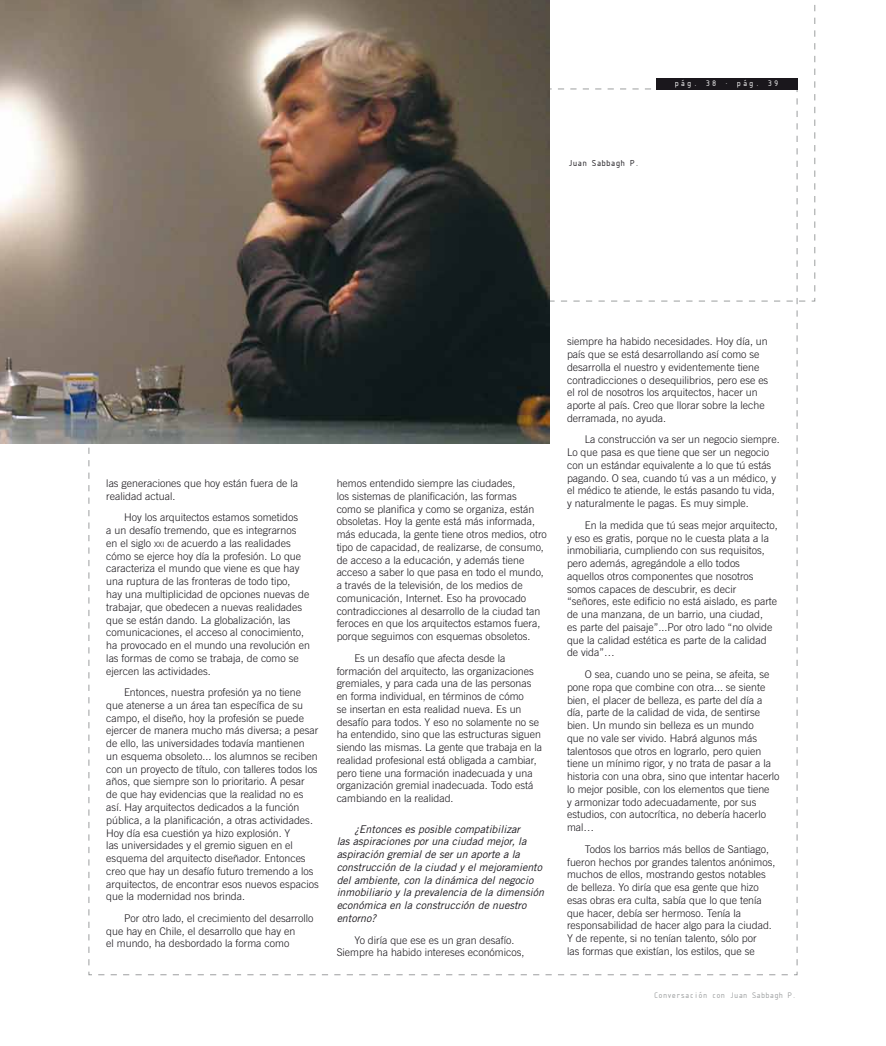
<style>
.page{position:relative;width:886px;height:1046px;background:#fff}
.page>*{position:absolute;margin:0;border:0;box-sizing:border-box;transform-origin:0 0}
.t1{font:300 10.62px/12.8px "Trade Gothic";color:#1a171c}
.t2{font:italic 10.62px/12.8px "Trade Gothic";color:#1a171c}
.t3{font:9.38px "ISOCTEUR";letter-spacing:-.2em;color:#1a171c}
.t4{font:8.75px "ISOCTEUR";letter-spacing:-.2em;color:#9c9e9f}
.t5{font:8.75px "ISOCTEUR";color:#fff}
.s1{font-size:7.38px}
</style>
<div class="page">
<svg style="left:549px;top:0;width:266px;height:301px"></svg>
<div style="left:656px;top:78px;width:141px;height:11px;background:#1a171c"></div>
<img style="left:0;top:0;width:549px;height:443px">
<p class="t3" style="left:567px;top:156px;width:75px">Juan Sabbagh P.</p>
<p class="t5" style="left:674px;top:77px;width:107px">pág. 38 · pág. 39</p>
<p class="t1" style="left:106px;top:476px;width:193px">las generaciones que hoy están fuera de la realidad actual.</p>
<p class="t1" style="left:106px;top:511px;width:205px;text-indent:18px">Hoy los arquitectos estamos sometidos<br>a un desafío tremendo, que es integrarnos en el siglo <span class="s1">xxi</span> de acuerdo a las realidades cómo se ejerce hoy día la profesión. Lo que caracteriza el mundo que viene es que hay una ruptura de las fronteras de todo tipo,<br>hay una multiplicidad de opciones nuevas de trabajar, que obedecen a nuevas realidades que se están dando. La globalización, las comunicaciones, el acceso al conocimiento, ha provocado en el mundo una revolución en las formas de como se trabaja, de como se ejercen las actividades.</p>
<p class="t1" style="left:106px;top:685px;width:214px;text-indent:18px">Entonces, nuestra profesión ya no tiene que atenerse a un área tan específica de su campo, el diseño, hoy la profesión se puede ejercer de manera mucho más diversa; a pesar de ello, las universidades todavía mantienen un esquema obsoleto... los alumnos se reciben con un proyecto de título, con talleres todos los años, que siempre son lo prioritario. A pesar<br>de que hay evidencias que la realidad no es así. Hay arquitectos dedicados a la función pública, a la planificación, a otras actividades.<br>Hoy día esa cuestión ya hizo explosión. Y<br>las universidades y el gremio siguen en el esquema del arquitecto diseñador. Entonces creo que hay un desafío futuro tremendo a los arquitectos, de encontrar esos nuevos espacios que la modernidad nos brinda.</p>
<p class="t1" style="left:106px;top:911px;width:209px;text-indent:18px">Por otro lado, el crecimiento del desarrollo que hay en Chile, el desarrollo que hay en<br>el mundo, ha desbordado la forma como</p>
<p class="t1" style="left:337px;top:476px;width:212px">hemos entendido siempre las ciudades,<br>los sistemas de planificación, las formas<br>como se planifica y como se organiza, están obsoletas. Hoy la gente está más informada, más educada, la gente tiene otros medios, otro tipo de capacidad, de realizarse, de consumo, de acceso a la educación, y además tiene acceso a saber lo que pasa en todo el mundo, a través de la televisión, de los medios de comunicación, Internet. Eso ha provocado contradicciones al desarrollo de la ciudad tan feroces en que los arquitectos estamos fuera, porque seguimos con esquemas obsoletos.</p>
<p class="t1" style="left:337px;top:651px;width:207px;text-indent:18px">Es un desafío que afecta desde la formación del arquitecto, las organizaciones gremiales, y para cada una de las personas en forma individual, en términos de cómo<br>se insertan en esta realidad nueva. Es un desafío para todos. Y eso no solamente no se ha entendido, sino que las estructuras siguen siendo las mismas. La gente que trabaja en la realidad profesional está obligada a cambiar, pero tiene una formación inadecuada y una organización gremial inadecuada. Todo está cambiando en la realidad.</p>
<p class="t2" style="left:337px;top:822px;width:209px;text-indent:18px">¿Entonces es posible compatibilizar<br>las aspiraciones por una ciudad mejor, la aspiración gremial de ser un aporte a la construcción de la ciudad y el mejoramiento del ambiente, con la dinámica del negocio inmobiliario y la prevalencia de la dimensión económica en la construcción de nuestro entorno?</p>
<p class="t1" style="left:337px;top:933px;width:189px;text-indent:18px">Yo diría que ese es un gran desafío.<br>Siempre ha habido intereses económicos,</p>
<p class="t1" style="left:567px;top:335px;width:203px">siempre ha habido necesidades. Hoy día, un país que se está desarrollando así como se desarrolla el nuestro y evidentemente tiene contradicciones o desequilibrios, pero ese es el rol de nosotros los arquitectos, hacer un aporte al país. Creo que llorar sobre la leche derramada, no ayuda.</p>
<p class="t1" style="left:567px;top:433px;width:214px;text-indent:18px">La construcción va ser un negocio siempre.<br>Lo que pasa es que tiene que ser un negocio con un estándar equivalente a lo que tú estás pagando. O sea, cuando tú vas a un médico, y el médico te atiende, le estás pasando tu vida, y naturalmente le pagas. Es muy simple.</p>
<p class="t1" style="left:567px;top:518px;width:212px;text-indent:18px">En la medida que tú seas mejor arquitecto, y eso es gratis, porque no le cuesta plata a la inmobiliaria, cumpliendo con sus requisitos, pero además, agregándole a ello todos aquellos otros componentes que nosotros somos capaces de descubrir, es decir “señores, este edificio no está aislado, es parte de una manzana, de un barrio, una ciudad,<br>es parte del paisaje”...Por otro lado “no olvide que la calidad estética es parte de la calidad de vida”…</p>
<p class="t1" style="left:567px;top:667px;width:214px;text-indent:18px">O sea, cuando uno se peina, se afeita, se pone ropa que combine con otra... se siente bien, el placer de belleza, es parte del día a día, parte de la calidad de vida, de sentirse bien. Un mundo sin belleza es un mundo<br>que no vale ser vivido. Habrá algunos más talentosos que otros en lograrlo, pero quien tiene un mínimo rigor, y no trata de pasar a la historia con una obra, sino que intentar hacerlo lo mejor posible, con los elementos que tiene<br>y armonizar todo adecuadamente, por sus estudios, con autocrítica, no debería hacerlo mal…</p>
<p class="t1" style="left:567px;top:842px;width:210px;text-indent:18px">Todos los barrios más bellos de Santiago, fueron hechos por grandes talentos anónimos, muchos de ellos, mostrando gestos notables de belleza. Yo diría que esa gente que hizo esas obras era culta, sabía que lo que tenía que hacer, debía ser hermoso. Tenía la responsabilidad de hacer algo para la ciudad.<br>Y de repente, si no tenían talento, sólo por<br>las formas que existían, los estilos, que se</p>
<p class="t4" style="left:653px;top:989px;width:146px">Conversación con Juan Sabbagh P.</p>
</div>
